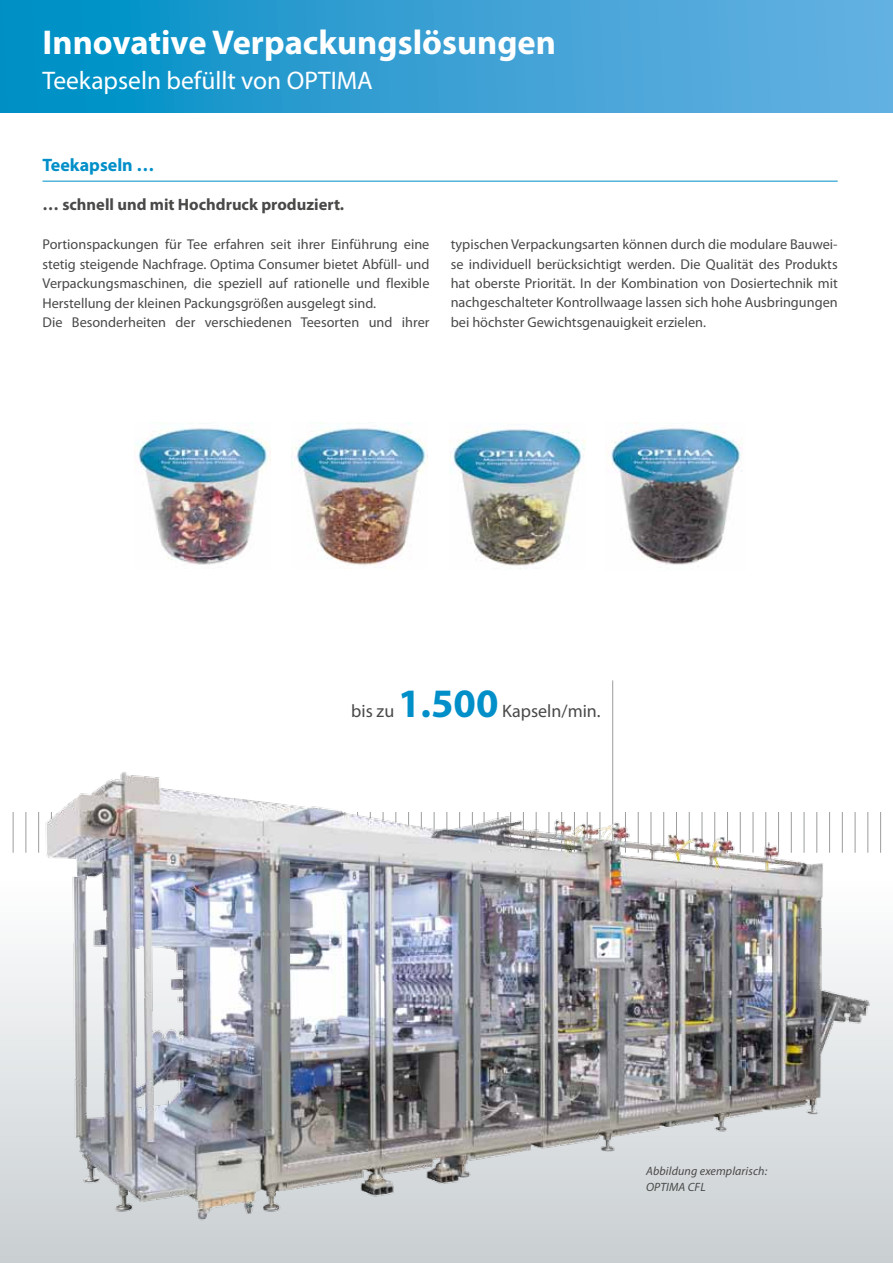
<style>
.page{position:relative;width:893px;height:1263px;background:#fff}
.page>*{position:absolute;margin:0;border:0;box-sizing:border-box;transform-origin:0 0}
.t1{font:700 40.5px "Myriad Pro";color:#008fc8}
.t2{font:700 34.5px "Myriad Pro";color:#fff}
.t3{font:25.5px "Myriad Pro";color:#fff}
.t4{font:18px "Myriad Pro";color:#494948}
.t5{font:700 18px "Myriad Pro";color:#008fc8}
.t6{font:700 16.5px "Myriad Pro";color:#494948}
.t7{font:14.25px/19.5px "Myriad Pro";color:#494948}
.t8{font:italic 12px/16.5px "Myriad Pro";letter-spacing:.01em;color:#494948}
</style>
<div class="page">
<div style="left:0;top:874px;width:893px;height:389px;background:linear-gradient(to bottom,#fff,#c9ced2)"></div>
<div style="left:0;top:0;width:893px;height:112px;background:linear-gradient(to right,#008fc5,#6cb1e3)"></div>
<img style="left:136px;top:428px;width:134px;height:137px">
<img style="left:292px;top:423px;width:136px;height:142px">
<img style="left:450px;top:429px;width:136px;height:140px">
<img style="left:611px;top:427px;width:131px;height:140px">
<hr style="left:13px;top:812px;width:1px;height:41px;background:#9c9d9d">
<hr style="left:612px;top:680px;width:1px;height:173px;background:#9c9d9d">
<hr style="left:880px;top:812px;width:1px;height:41px;background:#9c9d9d">
<img style="left:23px;top:758px;width:855px;height:473px">
<hr style="left:43px;top:181px;width:795px;height:1px;background:#008fc8">
<h2 class="t2" style="left:43px;top:20px;width:515px">Innovative Verpackungslösungen</h2>
<h3 class="t3" style="left:43px;top:64px;width:332px">Teekapseln befüllt von OPTIMA</h3>
<p class="t5" style="left:43px;top:153px;width:113px">Teekapseln …</p>
<p class="t6" style="left:43px;top:194px;width:303px">… schnell und mit Hochdruck produziert.</p>
<p class="t7" style="left:43px;top:234px;width:388px">Portionspackungen für Tee erfahren seit ihrer Einführung eine stetig steigende Nachfrage. Optima Consumer bietet Abfüll- und Verpackungsmaschinen, die speziell auf rationelle und flexible Herstellung der kleinen Packungsgrößen ausgelegt sind.<br>Die Besonderheiten der verschiedenen Teesorten und ihrer</p>
<p class="t7" style="left:451px;top:234px;width:388px;text-align:justify">typischen Verpackungsarten können durch die modulare Bauwei&shy;se individuell berücksichtigt werden. Die Qualität des Produkts hat oberste Priorität. In der Kombination von Dosiertechnik mit nachgeschalteter Kontrollwaage lassen sich hohe Ausbringungen bei höchster Gewichtsgenauigkeit erzielen.</p>
<p class="t4" style="left:351px;top:700px;width:45px">bis zu</p>
<h1 class="t1" style="left:398px;top:677px;width:102px">1.500</h1>
<p class="t4" style="left:502px;top:700px;width:100px">Kapseln/min.</p>
<p class="t8" style="left:646px;top:1162px;width:123px">Abbildung exemplarisch:<br>OPTIMA CFL</p>
</div>
